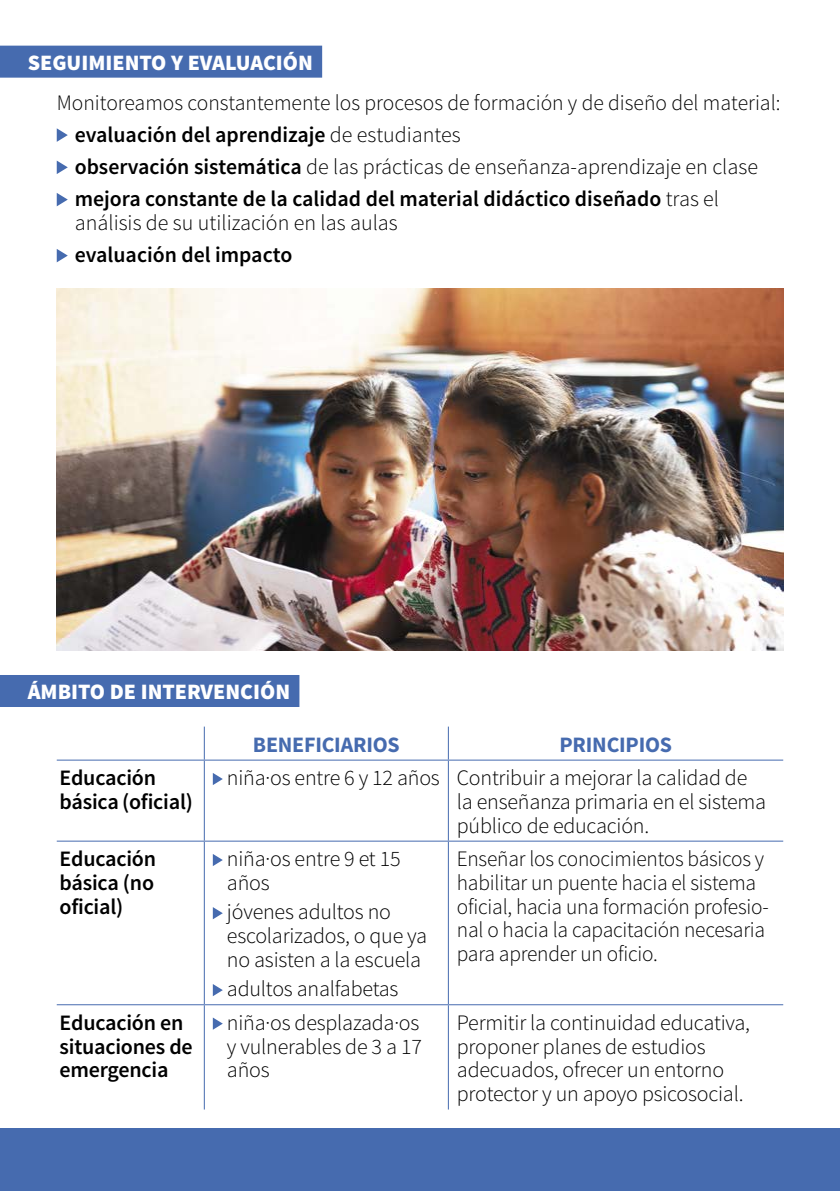
<style>
.page{position:relative;width:840px;height:1191px;background:#fff}
.page>*{position:absolute;margin:0;border:0;box-sizing:border-box;transform-origin:0 0}
.t1{font:300 22px/23.8px "Source Sans Pro";letter-spacing:-.01em;color:#000}
.t2{font:600 22px/23.8px "Source Sans Pro";letter-spacing:-.01em;color:#000}
.t3{font:900 22px "Source Sans Pro";color:#fff}
.t4{font:700 22px "Source Sans Pro";letter-spacing:-.01em;color:#466baf}
.s1{font-weight:600}
</style>
<div class="page">
<img style="left:57px;top:288px;width:725px;height:362px">
<div style="left:0;top:1128px;width:839px;height:63px;background:#466baf"></div>
<div style="left:0;top:46px;width:322px;height:32px;background:#466baf"></div>
<div style="left:0;top:675px;width:299px;height:32px;background:#466baf"></div>
<svg style="left:57px;top:128px;width:11px;height:14px"></svg>
<svg style="left:57px;top:161px;width:11px;height:13px"></svg>
<svg style="left:57px;top:193px;width:11px;height:13px"></svg>
<svg style="left:57px;top:249px;width:11px;height:13px"></svg>
<hr style="left:57px;top:840px;width:147px;height:1px;background:#466baf">
<hr style="left:204px;top:840px;width:244px;height:1px;background:#466baf">
<hr style="left:204px;top:841px;width:1px;height:163px;background:#466baf">
<hr style="left:448px;top:840px;width:334px;height:1px;background:#466baf">
<hr style="left:447px;top:841px;width:1px;height:163px;background:#466baf">
<hr style="left:57px;top:1004px;width:147px;height:1px;background:#466baf">
<hr style="left:204px;top:1004px;width:244px;height:1px;background:#466baf">
<hr style="left:204px;top:1005px;width:1px;height:104px;background:#466baf">
<hr style="left:448px;top:1004px;width:334px;height:1px;background:#466baf">
<hr style="left:447px;top:1005px;width:1px;height:104px;background:#466baf">
<hr style="left:204px;top:726px;width:1px;height:33px;background:#466baf">
<hr style="left:447px;top:726px;width:1px;height:33px;background:#466baf">
<hr style="left:57px;top:759px;width:147px;height:1px;background:#466baf">
<hr style="left:204px;top:759px;width:244px;height:1px;background:#466baf">
<hr style="left:204px;top:760px;width:1px;height:80px;background:#466baf">
<hr style="left:448px;top:759px;width:334px;height:1px;background:#466baf">
<hr style="left:447px;top:760px;width:1px;height:80px;background:#466baf">
<svg style="left:213px;top:773px;width:10px;height:12px"></svg>
<svg style="left:213px;top:854px;width:10px;height:12px"></svg>
<svg style="left:213px;top:907px;width:10px;height:12px"></svg>
<svg style="left:213px;top:984px;width:10px;height:12px"></svg>
<svg style="left:213px;top:1017px;width:10px;height:12px"></svg>
<p class="t3" style="left:28px;top:48px;width:286px">SEGUIMIENTO Y EVALUACIÓN</p>
<p class="t1" style="left:75px;top:86px;width:706px;line-height:32.2px;text-indent:-18px">Monitoreamos constantemente los procesos de formación y de diseño del material: <span class="s1">evaluación del aprendizaje</span> de estudiantes<br><span class="s1">observación sistemática</span> de las prácticas de enseñanza-aprendizaje en clase <span class="s1">mejora constante de la calidad del material didáctico diseñado</span> tras el</p>
<p class="t1" style="left:75px;top:211px;width:324px">análisis de su utilización en las aulas</p>
<p class="t2" style="left:75px;top:244px;width:219px">evaluación del impacto</p>
<p class="t3" style="left:28px;top:677px;width:264px">ÁMBITO DE INTERVENCIÓN</p>
<p class="t4" style="left:253px;top:730px;width:148px">BENEFICIARIOS</p>
<p class="t4" style="left:559px;top:730px;width:114px">PRINCIPIOS</p>
<p class="t2" style="left:60px;top:766px;width:135px">Educación básica (oficial)</p>
<p class="t1" style="left:456px;top:766px;width:311px;text-indent:-230px">niña·os entre 6 y 12 años Contribuir a mejorar la calidad de la enseñanza primaria en el sistema público de educación.</p>
<p class="t2" style="left:60px;top:847px;width:98px;text-align:justify">Educación básica (no oficial)</p>
<p class="t1" style="left:227px;top:847px;width:175px">niña·os entre 9 et 15 años</p>
<p class="t1" style="left:456px;top:847px;width:313px">Enseñar los conocimientos básicos y habilitar un puente hacia el sistema oficial, hacia una formación profesio&shy;nal o hacia la capacitación necesaria para aprender un oficio.</p>
<p class="t1" style="left:227px;top:900px;width:202px">jóvenes adultos no escolarizados, o que ya no asisten a la escuela</p>
<p class="t1" style="left:227px;top:977px;width:173px">adultos analfabetas</p>
<p class="t2" style="left:60px;top:1011px;width:135px">Educación en situaciones de emergencia</p>
<p class="t1" style="left:227px;top:1010px;width:196px;text-align:justify">niña·os desplazada·os y vulnerables de 3 a 17 años</p>
<p class="t1" style="left:456px;top:1010px;width:294px">Permitir la continuidad educativa, proponer planes de estudios adecuados, ofrecer un entorno protector y un apoyo psicosocial.</p>
</div>
